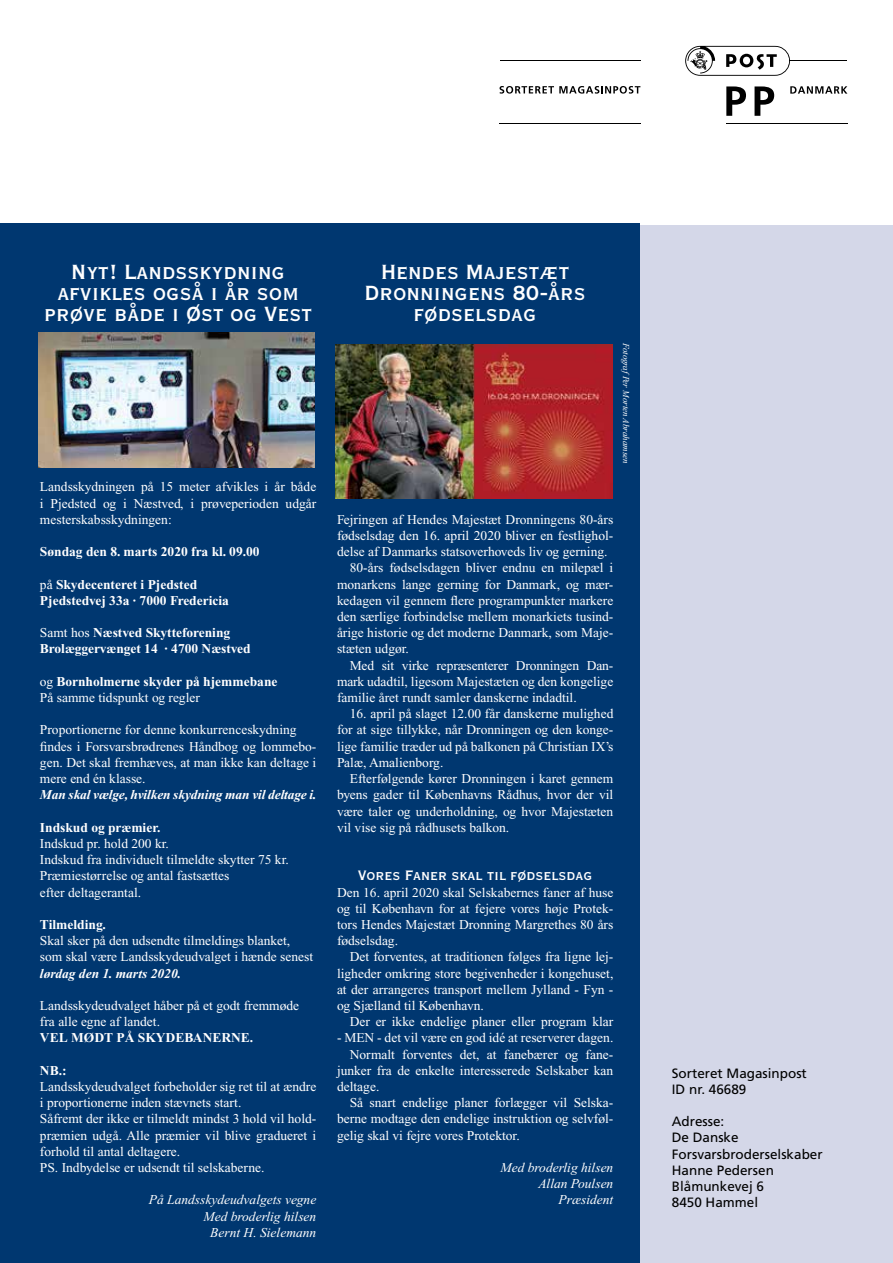
<style>
.page{position:relative;width:893px;height:1263px;background:#fff}
.page>*{position:absolute;margin:0;border:0;box-sizing:border-box;transform-origin:0 0}
.t1{font:27px/21px "Copperplate Thirty BC";color:#fff;text-align:center}
.t2{font:18px "Copperplate Thirty BC";color:#fff}
.t3{font:13.5px/16.2px "Times New Roman";color:#fff;text-align:justify}
.t4{font:700 13.5px/16.2px "Times New Roman";color:#fff}
.t5{font:13.5px/16.2px "Frutiger";color:#000}
.t6{font:italic 13.5px/16.2px "Times New Roman";color:#fff;text-align:right}
.t7{font:italic 700 13.5px "Times New Roman";letter-spacing:-.01em;color:#fff}
.t8{font:italic 9px "Times New Roman";color:#fff}
.s1{font-weight:400}
</style>
<div class="page">
<div style="left:639px;top:225px;width:254px;height:1038px;background:#d4d7e8"></div>
<svg style="left:500px;top:86px;width:140px;height:8px"></svg>
<svg style="left:790px;top:86px;width:57px;height:8px"></svg>
<hr style="left:789px;top:60px;width:58px;height:1px;background:#000">
<hr style="left:726px;top:124px;width:121px;height:1px;background:#000">
<hr style="left:500px;top:60px;width:141px;height:1px;background:#000">
<hr style="left:500px;top:124px;width:141px;height:1px;background:#000">
<svg style="left:726px;top:86px;width:20px;height:30px"></svg>
<svg style="left:754px;top:86px;width:20px;height:30px"></svg>
<svg style="left:685px;top:46px;width:105px;height:30px"></svg>
<div style="left:0;top:223px;width:639px;height:1040px;background:#003770"></div>
<img style="left:38px;top:333px;width:277px;height:135px">
<img style="left:336px;top:344px;width:276px;height:154px">
<h1 class="t1" style="left:44px;top:261px;width:269px">Nyt! Landsskydning afvikles også i år som prøve både i Øst og Vest</h1>
<p class="t3" style="left:40px;top:479px;width:278px">Landsskydningen på 15 meter afvikles i år både i Pjedsted og i Næstved, i prøveperioden udgår mesterskabsskydningen:</p>
<p class="t4" style="left:40px;top:544px;width:221px">Søndag den 8. marts 2020 fra kl. 09.00</p>
<p class="t4" style="left:40px;top:576px;width:191px"><span class="s1">på</span> Skydecenteret i Pjedsted<br>Pjedstedvej 33a · 7000 Fredericia</p>
<p class="t4" style="left:40px;top:625px;width:212px"><span class="s1">Samt hos</span> Næstved Skytteforening<br>Brolæggervænget 14 · 4700 Næstved</p>
<p class="t4" style="left:40px;top:673px;width:239px"><span class="s1">og</span> Bornholmerne skyder på hjemmebane<br><span class="s1">På samme tidspunkt og regler</span></p>
<p class="t3" style="left:40px;top:722px;width:278px;text-align:left">Proportionerne for denne konkurrenceskydning findes i Forsvarsbrødrenes Håndbog og lommebo&shy;gen. Det skal fremhæves, at man ikke kan deltage i mere end én klasse.</p>
<p class="t7" style="left:40px;top:787px;width:278px">Man skal vælge, hvilken skydning man vil deltage i.</p>
<p class="t4" style="left:40px;top:819px;width:122px">Indskud og præmier.</p>
<p class="t3" style="left:40px;top:835px;width:250px;text-align:left">Indskud pr. hold 200 kr.<br>Indskud fra individuelt tilmeldte skytter 75 kr.<br>Præmiestørrelse og antal fastsættes<br>efter deltagerantal.</p>
<p class="t4" style="left:40px;top:916px;width:67px">Tilmelding.</p>
<p class="t3" style="left:40px;top:932px;width:275px">Skal sker på den udsendte tilmeldings blanket, som skal være Landsskydeudvalget i hænde senest</p>
<p class="t7" style="left:40px;top:966px;width:143px">lørdag den 1. marts 2020.</p>
<p class="t3" style="left:40px;top:997px;width:261px">Landsskydeudvalget håber på et godt fremmøde fra alle egne af landet.</p>
<p class="t4" style="left:40px;top:1030px;width:215px">VEL MØDT PÅ SKYDEBANERNE.</p>
<p class="t4" style="left:40px;top:1062px;width:28px">NB.:</p>
<p class="t3" style="left:40px;top:1078px;width:278px;text-align:left">Landsskydeudvalget forbeholder sig ret til at ændre i proportionerne inden stævnets start.<br>Såfremt der ikke er tilmeldt mindst 3 hold vil hold&shy;præmien udgå. Alle præmier vil blive gradueret i forhold til antal deltagere.<br>PS. Indbydelse er udsendt til selskaberne.</p>
<p class="t6" style="left:149px;top:1192px;width:169px">På Landsskydeudvalgets vegne<br>Med broderlig hilsen<br>Bernt H. Sielemann</p>
<h1 class="t1" style="left:365px;top:261px;width:223px">Hendes Majestæt<br>Dronningens 80-års fødselsdag</h1>
<p class="t8" style="left:631px;top:343px;width:122px;rotate:90deg">Fotograf Per Morten Abrahamsen</p>
<p class="t3" style="left:337px;top:511px;width:278px">Fejringen af Hendes Majestæt Dronningens 80-års</p>
<p class="t3" style="left:337px;top:527px;width:278px">fødselsdag den 16. april 2020 bliver en festlighol-</p>
<p class="t3" style="left:337px;top:544px;width:272px">delse af Danmarks statsoverhoveds liv og gerning.</p>
<p class="t3" style="left:350px;top:560px;width:265px">80-års fødselsdagen bliver endnu en milepæl i</p>
<p class="t3" style="left:337px;top:576px;width:278px">monarkens lange gerning for Danmark, og mær-</p>
<p class="t3" style="left:337px;top:592px;width:278px">kedagen vil gennem flere programpunkter markere</p>
<p class="t3" style="left:337px;top:608px;width:278px">den særlige forbindelse mellem monarkiets tusind-</p>
<p class="t3" style="left:337px;top:625px;width:278px">årige historie og det moderne Danmark, som Maje-</p>
<p class="t3" style="left:337px;top:641px;width:74px">stæten udgør.</p>
<p class="t3" style="left:350px;top:657px;width:265px">Med sit virke repræsenterer Dronningen Dan-</p>
<p class="t3" style="left:337px;top:673px;width:278px">mark udadtil, ligesom Majestæten og den kongelige</p>
<p class="t3" style="left:337px;top:689px;width:241px">familie året rundt samler danskerne indadtil.</p>
<p class="t3" style="left:337px;top:706px;width:278px;text-indent:13px">16. april på slaget 12.00 får danskerne mulighed for at sige tillykke, når Dronningen og den konge&shy;lige familie træder ud på balkonen på Christian IX’s Palæ, Amalienborg.</p>
<p class="t3" style="left:337px;top:770px;width:278px;text-indent:13px">Efterfølgende kører Dronningen i karet gennem byens gader til Københavns Rådhus, hvor der vil være taler og underholdning, og hvor Majestæten vil vise sig på rådhusets balkon.</p>
<h2 class="t2" style="left:358px;top:867px;width:236px">Vores Faner skal til fødselsdag</h2>
<p class="t3" style="left:337px;top:884px;width:278px">Den 16. april 2020 skal Selskabernes faner af huse og til København for at fejere vores høje Protek&shy;tors Hendes Majestæt Dronning Margrethes 80 års fødselsdag.</p>
<p class="t3" style="left:337px;top:949px;width:278px;text-indent:13px">Det forventes, at traditionen følges fra ligne lej&shy;ligheder omkring store begivenheder i kongehuset, at der arrangeres transport mellem Jylland - Fyn - og Sjælland til København.</p>
<p class="t3" style="left:350px;top:1013px;width:265px">Der er ikke endelige planer eller program klar</p>
<p class="t3" style="left:337px;top:1030px;width:278px">- MEN - det vil være en god idé at reserverer dagen.</p>
<p class="t3" style="left:350px;top:1046px;width:265px">Normalt forventes det, at fanebærer og fane-</p>
<p class="t3" style="left:337px;top:1062px;width:278px">junker fra de enkelte interesserede Selskaber kan</p>
<p class="t3" style="left:337px;top:1078px;width:44px">deltage.</p>
<p class="t3" style="left:350px;top:1094px;width:265px">Så snart endelige planer forlægger vil Selska-</p>
<p class="t3" style="left:337px;top:1111px;width:278px">berne modtage den endelige instruktion og selvføl-</p>
<p class="t3" style="left:337px;top:1127px;width:184px">gelig skal vi fejre vores Protektor.</p>
<p class="t6" style="left:500px;top:1159px;width:114px">Med broderlig hilsen<br>Allan Poulsen<br>Præsident</p>
<p class="t5" style="left:672px;top:1065px;width:137px">Sorteret Magasinpost<br>ID nr. 46689</p>
<p class="t5" style="left:672px;top:1113px;width:152px">Adresse:<br>De Danske<br>Forsvarsbroderselskaber<br>Hanne Pedersen<br>Blåmunkevej 6<br>8450 Hammel</p>
</div>
